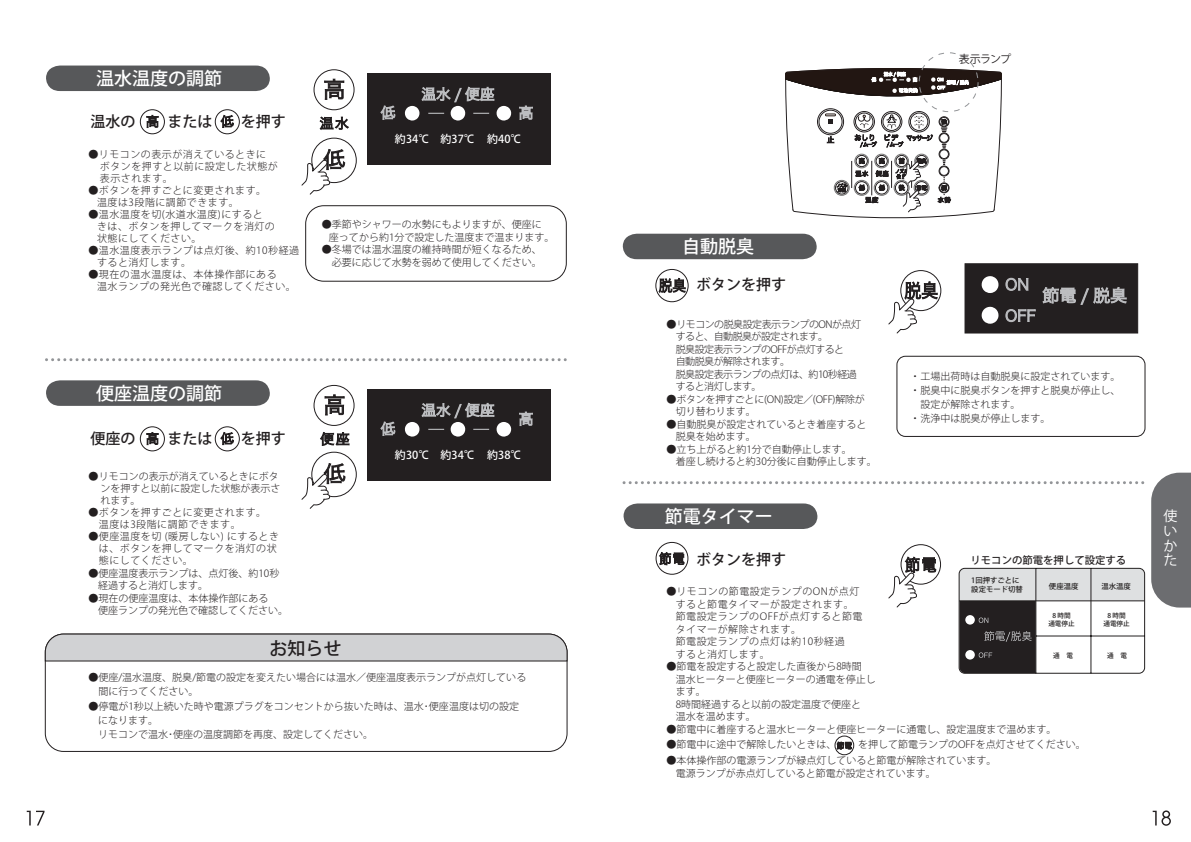
<style>
.page{position:relative;width:1191px;height:842px;background:#fff}
.page>*{position:absolute;margin:0;border:0;box-sizing:border-box;transform-origin:0 0}
.t1{font:500 18px "Koz Go Pro";color:#fff}
.t2{font:500 18px "Koz Go Pro";color:#231f20}
.t3{font:500 15px "Koz Go Pro";color:#231f20}
.t4{font:14px/14.6px "Koz Go Pro";color:#fff;text-align:justify}
.t5{font:500 11px "Koz Go Pro";color:#fff}
.t6{font:11px "Koz Go Pro";letter-spacing:-.06em;color:#231f20}
.t7{font:500 10.4px "Koz Go Pro";color:#231f20}
.t8{font:300 10px/12.5px "Koz Go Pro";color:#231f20}
.t9{font:300 10px/12px "Koz Go Pro";letter-spacing:.05em;color:#231f20}
.t10{font:300 10px/12.5px "Koz Go Pro";letter-spacing:-.05em;color:#231f20}
.t11{font:300 10px/12.5px "Koz Go Pro";letter-spacing:-.025em;color:#231f20}
.t12{font:500 7.4px/8.8px "Koz Go Pro";color:#221f1f}
.t13{font:500 6.6px/7.9px "Koz Go Pro";color:#221f1f;text-align:center}
</style>
<div class="page">
<div style="left:46px;top:66px;width:224px;height:25px;background:#57585a"></div>
<svg style="left:45px;top:358px;width:520px;height:3px"></svg>
<div style="left:45px;top:634px;width:522px;height:118px;border:1px solid #231f20;border-radius:18px"></div>
<svg style="left:45px;top:634px;width:522px;height:27px;background:#c9cacc"></svg>
<div style="left:305px;top:205px;width:261px;height:76px;border:1px solid #231f20;border-radius:18px"></div>
<svg style="left:46px;top:380px;width:224px;height:26px;background:#5e5f61"></svg>
<div style="left:140px;top:110px;width:24px;height:24px;border:1px solid #231f20;border-radius:50%"></div>
<svg style="left:147px;top:115px;width:11px;height:13px"></svg>
<div style="left:311px;top:138px;width:45px;height:45px;border:1px solid #231f20;border-radius:50%"></div>
<div style="left:314px;top:70px;width:40px;height:40px;border:1px solid #231f20;border-radius:50%"></div>
<svg style="left:324px;top:79px;width:20px;height:21px"></svg>
<svg style="left:320px;top:117px;width:28px;height:13px"></svg>
<div style="left:215px;top:110px;width:24px;height:24px;border:1px solid #231f20;border-radius:50%"></div>
<svg style="left:221px;top:115px;width:13px;height:13px"></svg>
<div style="left:140px;top:427px;width:24px;height:24px;border:1px solid #231f20;border-radius:50%"></div>
<svg style="left:147px;top:432px;width:11px;height:13px"></svg>
<div style="left:215px;top:427px;width:24px;height:24px;border:1px solid #231f20;border-radius:50%"></div>
<svg style="left:221px;top:432px;width:13px;height:13px"></svg>
<svg style="left:301px;top:149px;width:44px;height:46px"></svg>
<div style="left:367px;top:73px;width:183px;height:91px;background:#231f20"></div>
<svg style="left:380px;top:106px;width:15px;height:14px"></svg>
<svg style="left:519px;top:106px;width:13px;height:14px"></svg>
<svg style="left:404px;top:87px;width:107px;height:34px"></svg>
<div style="left:367px;top:389px;width:183px;height:91px;background:#231f20"></div>
<svg style="left:380px;top:422px;width:15px;height:14px"></svg>
<svg style="left:519px;top:412px;width:13px;height:14px"></svg>
<svg style="left:404px;top:403px;width:107px;height:34px"></svg>
<div style="left:314px;top:385px;width:40px;height:41px;border:1px solid #231f20;border-radius:50%"></div>
<div style="left:311px;top:452px;width:45px;height:45px;border:1px solid #231f20;border-radius:50%"></div>
<svg style="left:320px;top:432px;width:29px;height:13px"></svg>
<svg style="left:325px;top:395px;width:19px;height:20px"></svg>
<svg style="left:301px;top:463px;width:44px;height:46px"></svg>
<div style="left:623px;top:234px;width:193px;height:25px;background:#57585a"></div>
<svg style="left:623px;top:481px;width:519px;height:3px"></svg>
<svg style="left:623px;top:503px;width:194px;height:26px;background:#5f6062"></svg>
<div style="left:896px;top:356px;width:249px;height:81px;border:1px solid #231f20;border-radius:9px"></div>
<div style="left:900px;top:270px;width:41px;height:41px;border:1px solid #231f20;border-radius:50%"></div>
<div style="left:655px;top:269px;width:33px;height:33px;border:1px solid #231f20;border-radius:50%"></div>
<svg style="left:659px;top:278px;width:26px;height:15px"></svg>
<svg style="left:888px;top:281px;width:49px;height:53px"></svg>
<div style="left:965px;top:264px;width:172px;height:69px;background:#231f20"></div>
<svg style="left:981px;top:276px;width:18px;height:17px"></svg>
<svg style="left:981px;top:307px;width:18px;height:17px"></svg>
<svg style="left:1042px;top:287px;width:84px;height:18px"></svg>
<svg style="left:1005px;top:278px;width:23px;height:13px"></svg>
<svg style="left:1005px;top:309px;width:30px;height:13px"></svg>
<svg style="left:958px;top:568px;width:187px;height:106px"></svg>
<hr style="left:959px;top:601px;width:185px;height:1px;background:#221f1f">
<div style="left:901px;top:544px;width:39px;height:40px;border:1px solid #231f20;border-radius:50%"></div>
<svg style="left:888px;top:557px;width:48px;height:51px"></svg>
<div style="left:656px;top:542px;width:32px;height:32px;border:1px solid #231f20;border-radius:50%"></div>
<svg style="left:659px;top:552px;width:25px;height:13px"></svg>
<div style="left:835px;top:736px;width:19px;height:19px;border:1px solid #231f20;border-radius:50%"></div>
<svg style="left:837px;top:742px;width:14px;height:7px"></svg>
<svg style="left:785px;top:67px;width:217px;height:152px"></svg>
<svg style="left:1152px;top:810px;width:18px;height:16px"></svg>
<svg style="left:27px;top:811px;width:18px;height:14px"></svg>
<svg style="left:1151px;top:473px;width:40px;height:134px;background:#757679"></svg>
<h1 class="t1" style="left:96px;top:67px;width:128px">温水温度の調節</h1>
<h2 class="t3" style="left:91px;top:112px;width:197px">温水の　 または　 を押す</h2>
<p class="t9" style="left:100px;top:149px;width:179px;text-indent:-12px">●リモコンの表示が消えているときにボタンを押すと以前に設定した状態が表示されます。</p>
<p class="t9" style="left:97px;top:185px;width:171px;text-indent:-9px">●ボタンを押すごとに変更されます。温度は3段階に調節できます。</p>
<p class="t9" style="left:97px;top:209px;width:179px;text-indent:-9px">●温水温度を切(水道水温度)にするときは、ボタンを押してマークを消灯の状態にしてください。</p>
<p class="t9" style="left:97px;top:245px;width:204px;text-indent:-9px">●温水温度表示ランプは点灯後、約10秒経過すると消灯します。</p>
<p class="t9" style="left:97px;top:269px;width:200px;text-indent:-9px">●現在の温水温度は、本体操作部にある<br>温水ランプの発光色で確認してください。</p>
<p class="t5" style="left:395px;top:132px;width:128px">約34℃ 約37℃ 約40℃</p>
<p class="t8" style="left:329px;top:219px;width:227px;text-indent:-7px">●季節やシャワーの水勢にもよりますが、便座に<br>座ってから約1分で設定した温度まで温まります。</p>
<p class="t8" style="left:322px;top:244px;width:221px">●冬場では温水温度の維持時間が短くなるため、　必要に応じて水勢を弱めて使用してください。</p>
<h1 class="t1" style="left:96px;top:381px;width:128px">便座温度の調節</h1>
<h2 class="t3" style="left:91px;top:429px;width:197px">便座の　 または　 を押す</h2>
<p class="t8" style="left:100px;top:471px;width:181px;line-height:12px;text-indent:-12px">●リモコンの表示が消えているときにボタンを押すと以前に設定した状態が表示されます。</p>
<p class="t9" style="left:88px;top:507px;width:179px">●ボタンを押すごとに変更されます。　温度は3段階に調節できます。</p>
<p class="t9" style="left:88px;top:531px;width:192px">●便座温度を切 (暖房しない) にするとき　は、ボタンを押してマークを消灯の状　態にしてください。</p>
<p class="t8" style="left:98px;top:567px;width:183px;text-indent:-10px">●便座温度表示ランプは、点灯後、約10秒経過すると消灯します。</p>
<p class="t8" style="left:98px;top:592px;width:191px;text-indent:-10px">●現在の便座温度は、本体操作部にある<br>便座ランプの発光色で確認してください。</p>
<p class="t5" style="left:395px;top:448px;width:128px">約30℃ 約34℃ 約38℃</p>
<h1 class="t2" style="left:269px;top:637px;width:73px">お知らせ</h1>
<p class="t8" style="left:88px;top:671px;width:439px;line-height:14px">●便座/温水温度、脱臭/節電の設定を変えたい場合には温水／便座温度表示ランプが点灯している　間に行ってください。　</p>
<p class="t8" style="left:98px;top:699px;width:422px;line-height:14px;text-indent:-10px">●停電が1秒以上続いた時や電源プラグをコンセントから抜いた時は、温水･便座温度は切の設定になります。<br>リモコンで温水･便座の温度調節を再度、設定してください。</p>
<p class="t6" style="left:958px;top:52px;width:54px">表示ランプ</p>
<h1 class="t1" style="left:682px;top:235px;width:73px">自動脱臭</h1>
<h2 class="t3" style="left:696px;top:275px;width:91px">ボタンを押す</h2>
<p class="t10" style="left:676px;top:318px;width:187px;text-indent:-9px">●リモコンの脱臭設定表示ランプのONが点灯すると、自動脱臭が設定されます。<br>脱臭設定表示ランプのOFFが点灯すると<br>自動脱臭が解除されます。<br>脱臭設定表示ランプの点灯は、約10秒経過すると消灯します。</p>
<p class="t11" style="left:676px;top:393px;width:191px;text-indent:-9px">●ボタンを押すごとに(ON)設定／(OFF)解除が切り替わります。</p>
<p class="t8" style="left:676px;top:418px;width:192px;text-indent:-9px">●自動脱臭が設定されているとき着座すると脱臭を始めます。</p>
<p class="t8" style="left:676px;top:443px;width:202px;text-indent:-10px">●立ち上がると約1分で自動停止します。<br>着座し続けると約30分後に自動停止します。</p>
<h1 class="t1" style="left:665px;top:504px;width:109px">節電タイマー</h1>
<p class="t8" style="left:910px;top:369px;width:211px;line-height:14.2px">・工場出荷時は自動脱臭に設定されています。・脱臭中に脱臭ボタンを押すと脱臭が停止し、　設定が解除されます。<br>・洗浄中は脱臭が停止します。</p>
<h2 class="t3" style="left:696px;top:550px;width:91px">ボタンを押す</h2>
<p class="t7" style="left:970px;top:554px;width:157px">リモコンの節電を押して設定する</p>
<p class="t12" style="left:971px;top:576px;width:53px">1回押すごとに設定モード切替</p>
<p class="t12" style="left:1049px;top:582px;width:31px">便座温度</p>
<p class="t12" style="left:1101px;top:582px;width:31px">温水温度</p>
<p class="t9" style="left:676px;top:585px;width:188px;line-height:12.5px;text-indent:-9px">●リモコンの節電設定ランプのONが点灯すると節電タイマーが設定されます。節電設定ランプのOFFが点灯すると節電タイマーが解除されます。<br>節電設定ランプの点灯は約10秒経過<br>すると消灯します。</p>
<p class="t8" style="left:676px;top:660px;width:201px;text-indent:-9px">●節電を設定すると設定した直後から8時間<br>温水ヒーターと便座ヒーターの通電を停止します。<br>8時間経過すると以前の設定温度で便座と<br>温水を温めます。</p>
<p class="t8" style="left:666px;top:723px;width:392px">●節電中に着座すると温水ヒーターと便座ヒーターに通電し、設定温度まで温めます。</p>
<p class="t8" style="left:666px;top:739px;width:171px">●節電中に途中で解除したいときは、</p>
<p class="t8" style="left:858px;top:739px;width:229px">を押して節電ランプのOFFを点灯させてください。</p>
<p class="t8" style="left:676px;top:754px;width:322px;text-indent:-9px">●本体操作部の電源ランプが緑点灯していると節電が解除されています。電源ランプが赤点灯していると節電が設定されています。</p>
<p class="t13" style="left:1048px;top:612px;width:28px">8 時間通電停止</p>
<p class="t13" style="left:1103px;top:612px;width:28px">8 時間通電停止</p>
<p class="t13" style="left:1053px;top:652px;width:21px">通　電</p>
<p class="t13" style="left:1107px;top:652px;width:21px">通　電</p>
<h3 class="t4" style="left:1163px;top:509px;width:15px">使いかた</h3>
</div>
